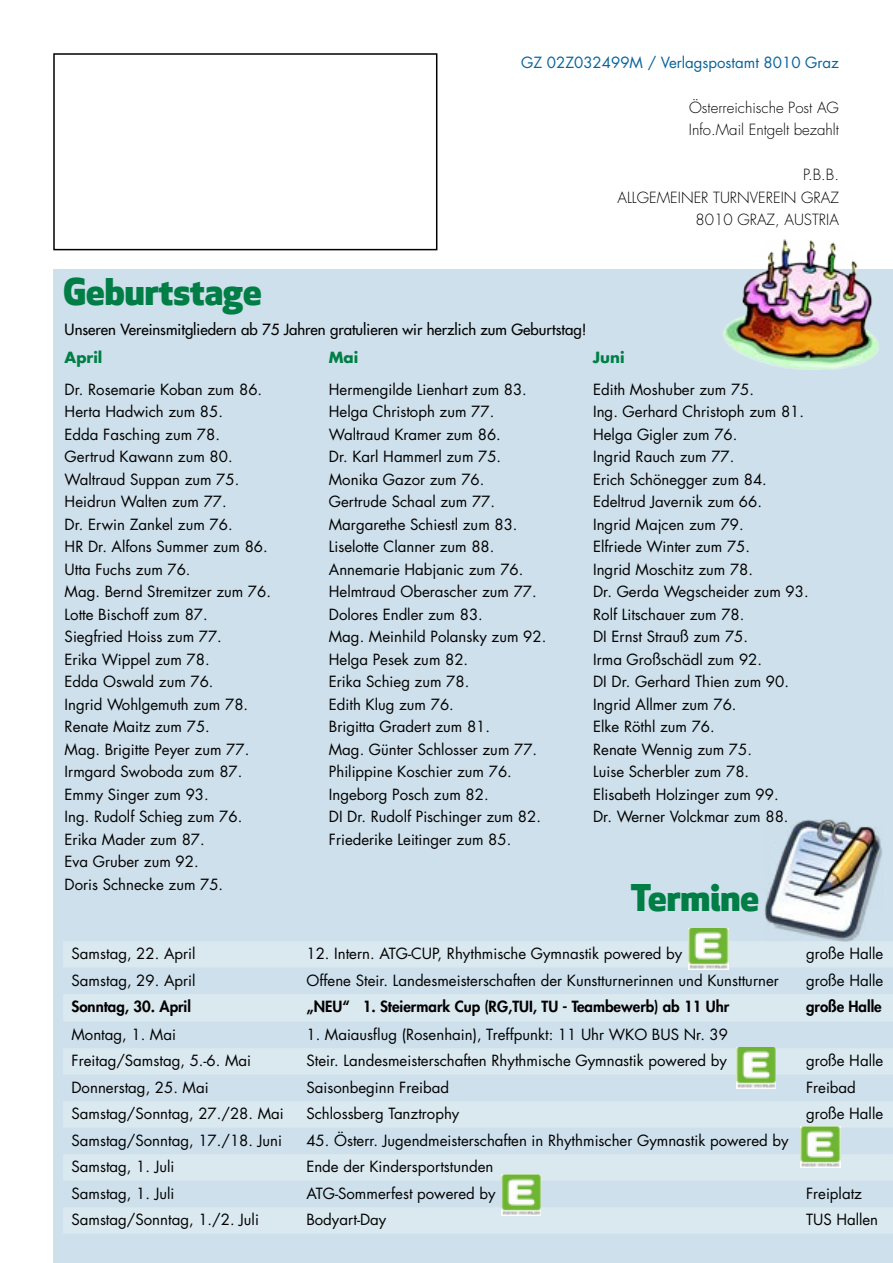
<style>
.page{position:relative;width:893px;height:1263px;background:#fff}
.page>*{position:absolute;margin:0;border:0;box-sizing:border-box;transform-origin:0 0}
.t1{font:800 36px "Apex New";color:#007e46}
.t2{font:15px/22.5px "Futura LT";color:#000}
.t3{font:300 15px/22.5px "Futura LT";color:#000}
.t4{font:800 15px "Futura LT";color:#000}
.t5{font:15px "Futura LT";color:#000}
.t6{font:15px "Futura LT";color:#09649b}
.t7{font:700 15px "Futura LT";color:#007e46}
</style>
<div class="page">
<div style="left:54px;top:269px;width:839px;height:994px;background:#cee0eb"></div>
<div style="left:53px;top:53px;width:384px;height:197px;border:2px solid #000"></div>
<img style="left:723px;top:240px;width:156px;height:129px">
<svg style="left:63px;top:941px;width:830px;height:292px;fill:#dae8ef"></svg>
<img style="left:761px;top:819px;width:126px;height:126px">
<img style="left:689px;top:928px;width:39px;height:41px">
<img style="left:737px;top:1047px;width:39px;height:41px">
<img style="left:801px;top:1127px;width:39px;height:41px">
<img style="left:502px;top:1175px;width:39px;height:41px">
<p class="t6" style="left:521px;top:52px;width:319px">GZ 02Z032499M / Verlagspostamt 8010 Graz</p>
<p class="t3" style="left:689px;top:96px;width:152px">Österreichische Post AG<br>Info.Mail Entgelt bezahlt</p>
<p class="t3" style="left:617px;top:164px;width:223px;text-align:right">P.B.B.<br>ALLGEMEINER TURNVEREIN GRAZ<br>8010 GRAZ, AUSTRIA</p>
<h1 class="t1" style="left:63px;top:267px;width:200px">Geburtstage</h1>
<p class="t5" style="left:65px;top:319px;width:523px">Unseren Vereinsmitgliedern ab 75 Jahren gratulieren wir herzlich zum Geburtstag!</p>
<p class="t7" style="left:65px;top:348px;width:39px">April</p>
<p class="t7" style="left:329px;top:348px;width:31px">Mai</p>
<p class="t7" style="left:593px;top:348px;width:33px">Juni</p>
<p class="t2" style="left:65px;top:378px;width:208px">Dr. Rosemarie Koban zum 86.<br>Herta Hadwich zum 85.<br>Edda Fasching zum 78.<br>Gertrud Kawann zum 80.<br>Waltraud Suppan zum 75.<br>Heidrun Walten zum 77.<br>Dr. Erwin Zankel zum 76.<br>HR Dr. Alfons Summer zum 86.<br>Utta Fuchs zum 76.<br>Mag. Bernd Stremitzer zum 76.<br>Lotte Bischoff zum 87.<br>Siegfried Hoiss zum 77.<br>Erika Wippel zum 78.<br>Edda Oswald zum 76.<br>Ingrid Wohlgemuth zum 78.<br>Renate Maitz zum 75.<br>Mag. Brigitte Peyer zum 77.<br>Irmgard Swoboda zum 87.<br>Emmy Singer zum 93.<br>Ing. Rudolf Schieg zum 76.<br>Erika Mader zum 87.<br>Eva Gruber zum 92.<br>Doris Schnecke zum 75.</p>
<p class="t2" style="left:329px;top:378px;width:219px">Hermengilde Lienhart zum 83.<br>Helga Christoph zum 77.<br>Waltraud Kramer zum 86.<br>Dr. Karl Hammerl zum 75.<br>Monika Gazor zum 76.<br>Gertrude Schaal zum 77.<br>Margarethe Schiestl zum 83.<br>Liselotte Clanner zum 88.<br>Annemarie Habjanic zum 76.<br>Helmtraud Oberascher zum 77.<br>Dolores Endler zum 83.<br>Mag. Meinhild Polansky zum 92.<br>Helga Pesek zum 82.<br>Erika Schieg zum 78.<br>Edith Klug zum 76.<br>Brigitta Gradert zum 81.<br>Mag. Günter Schlosser zum 77.<br>Philippine Koschier zum 76.<br>Ingeborg Posch zum 82.<br>DI Dr. Rudolf Pischinger zum 82.<br>Friederike Leitinger zum 85.</p>
<p class="t2" style="left:593px;top:378px;width:217px">Edith Moshuber zum 75.<br>Ing. Gerhard Christoph zum 81.<br>Helga Gigler zum 76.<br>Ingrid Rauch zum 77.<br>Erich Schönegger zum 84.<br>Edeltrud Javernik zum 66.<br>Ingrid Majcen zum 79.<br>Elfriede Winter zum 75.<br>Ingrid Moschitz zum 78.<br>Dr. Gerda Wegscheider zum 93.<br>Rolf Litschauer zum 78.<br>DI Ernst Strauß zum 75.<br>Irma Großschädl zum 92.<br>DI Dr. Gerhard Thien zum 90.<br>Ingrid Allmer zum 76.<br>Elke Röthl zum 76.<br>Renate Wennig zum 75.<br>Luise Scherbler zum 78.<br>Elisabeth Holzinger zum 99.<br>Dr. Werner Volckmar zum 88.</p>
<h1 class="t1" style="left:631px;top:872px;width:130px">Termine</h1>
<p class="t2" style="left:72px;top:942px;width:125px">Samstag, 22. April</p>
<p class="t2" style="left:306px;top:942px;width:377px">12. Intern. ATG-CUP, Rhythmische Gymnastik powered by</p>
<p class="t2" style="left:806px;top:942px;width:79px">große Halle</p>
<p class="t2" style="left:72px;top:969px;width:125px">Samstag, 29. April</p>
<p class="t2" style="left:306px;top:969px;width:474px">Offene Steir. Landesmeisterschaften der Kunstturnerinnen und Kunstturner</p>
<p class="t2" style="left:806px;top:969px;width:79px">große Halle</p>
<p class="t4" style="left:72px;top:996px;width:121px">Sonntag, 30. April</p>
<p class="t4" style="left:306px;top:996px;width:424px">„NEU“ 1. Steiermark Cup (RG,TUI, TU - Teambewerb) ab 11 Uhr</p>
<p class="t4" style="left:806px;top:996px;width:77px">große Halle</p>
<p class="t2" style="left:71px;top:1023px;width:106px">Montag, 1. Mai</p>
<p class="t2" style="left:306px;top:1023px;width:423px">1. Maiausflug (Rosenhain), Treffpunkt: 11 Uhr WKO BUS Nr. 39</p>
<p class="t2" style="left:71px;top:1049px;width:181px">Freitag/Samstag, 5.-6. Mai</p>
<p class="t2" style="left:306px;top:1049px;width:422px">Steir. Landesmeisterschaften Rhythmische Gymnastik powered by</p>
<p class="t2" style="left:806px;top:1049px;width:79px">große Halle</p>
<p class="t2" style="left:71px;top:1076px;width:139px">Donnerstag, 25. Mai</p>
<p class="t2" style="left:306px;top:1076px;width:144px">Saisonbeginn Freibad</p>
<p class="t2" style="left:806px;top:1076px;width:51px">Freibad</p>
<p class="t2" style="left:71px;top:1102px;width:214px">Samstag/Sonntag, 27./28. Mai</p>
<p class="t2" style="left:306px;top:1102px;width:155px">Schlossberg Tanztrophy</p>
<p class="t2" style="left:806px;top:1102px;width:79px">große Halle</p>
<p class="t2" style="left:71px;top:1129px;width:212px">Samstag/Sonntag, 17./18. Juni</p>
<p class="t2" style="left:306px;top:1129px;width:484px">45. Österr. Jugendmeisterschaften in Rhythmischer Gymnastik powered by</p>
<p class="t2" style="left:71px;top:1155px;width:104px">Samstag, 1. Juli</p>
<p class="t2" style="left:306px;top:1155px;width:189px">Ende der Kindersportstunden</p>
<p class="t2" style="left:71px;top:1182px;width:104px">Samstag, 1. Juli</p>
<p class="t2" style="left:306px;top:1182px;width:191px">ATG-Sommerfest powered by</p>
<p class="t2" style="left:806px;top:1182px;width:58px">Freiplatz</p>
<p class="t2" style="left:71px;top:1208px;width:189px">Samstag/Sonntag, 1./2. Juli</p>
<p class="t2" style="left:306px;top:1208px;width:82px">Bodyart-Day</p>
<p class="t2" style="left:806px;top:1208px;width:74px">TUS Hallen</p>
</div>
